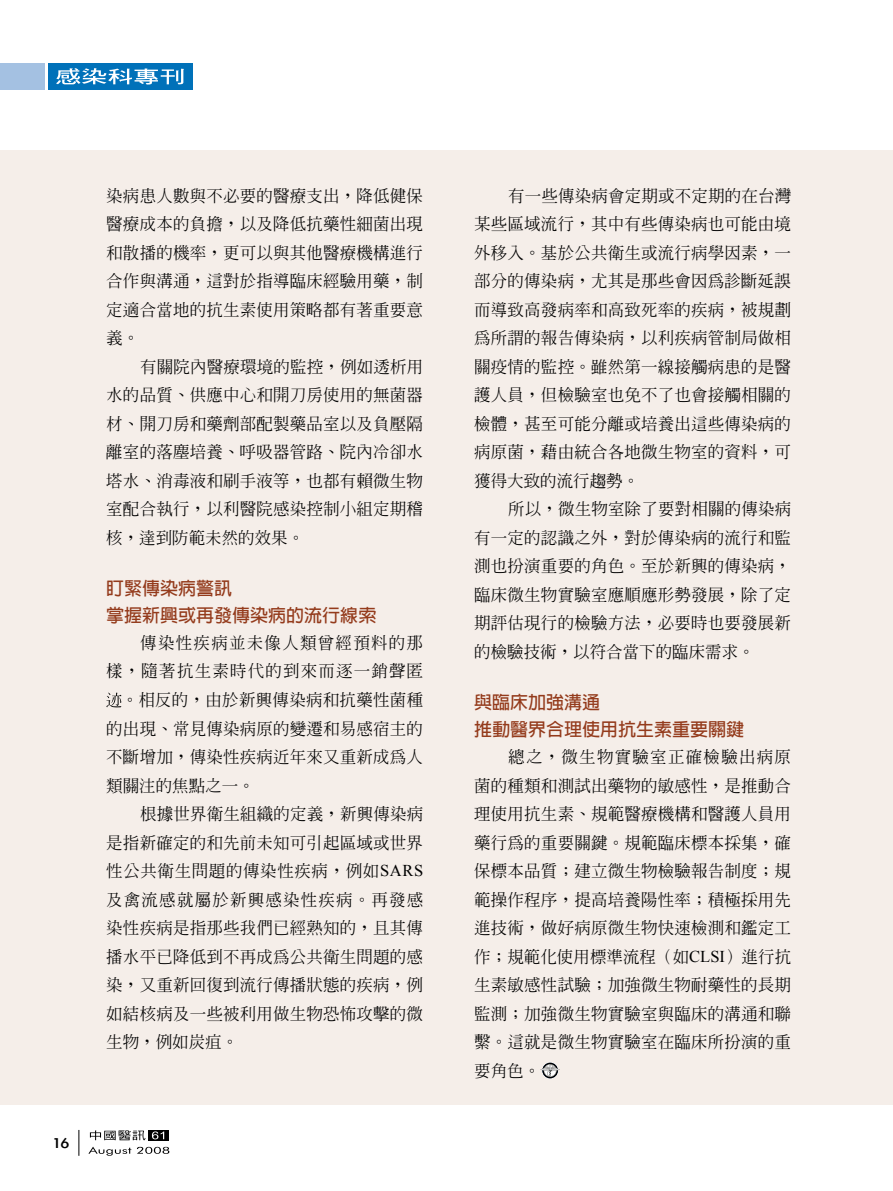
<style>
.page{position:relative;width:893px;height:1191px;background:#fff}
.page>*{position:absolute;margin:0;border:0;box-sizing:border-box;transform-origin:0 0}
.t1{font:700 18px/27px "Lin Gothic";color:#943b1c}
.t2{font:500 16.5px/28.5px "Inn Ming";letter-spacing:.01em;color:#000;text-align:justify}
.t3{font:500 16.5px "Inn Ming";letter-spacing:.07em;color:#000}
.t4{font:500 16.5px "Inn Ming";letter-spacing:.035em;color:#000}
.t5{font:500 16.5px "Inn Ming";letter-spacing:.075em;color:#000}
.t6{font:16.2px "Li Gothic Med";color:#000;scale:1.11 1}
.s1{font-family:"Times New Roman";font-weight:400}
</style>
<div class="page">
<div style="left:0;top:151px;width:893px;height:954px;background:#f5eee9"></div>
<svg style="left:106px;top:692px;width:15px;height:15px"></svg>
<svg style="left:542px;top:1062px;width:16px;height:16px"></svg>
<svg style="left:540px;top:1064px;width:20px;height:12px"></svg>
<svg style="left:149px;top:1130px;width:20px;height:10px"></svg>
<svg style="left:90px;top:1130px;width:56px;height:10px"></svg>
<svg style="left:152px;top:1131px;width:12px;height:8px"></svg>
<svg style="left:88px;top:1146px;width:43px;height:9px"></svg>
<svg style="left:137px;top:1146px;width:32px;height:7px"></svg>
<svg style="left:79px;top:1130px;width:1px;height:25px"></svg>
<div style="left:49px;top:64px;width:144px;height:26px;background:#0071b9"></div>
<div style="left:0;top:64px;width:44px;height:26px;background:#a4c1e2"></div>
<svg style="left:56px;top:68px;width:128px;height:17px"></svg>
<p class="t6" style="left:53px;top:1134px;width:16px">16</p>
<p class="t2" style="left:106px;top:181px;width:318px">染病患人數與不必要的醫療支出，降低健保醫療成本的負擔，以及降低抗藥性細菌出現和散播的機率，更可以與其他醫療機構進行合作與溝通，這對於指導臨床經驗用藥，制定適合當地的抗生素使用策略都有著重要意義。</p>
<p class="t2" style="left:106px;top:352px;width:318px;text-indent:34px">有關院內醫療環境的監控，例如透析用水的品質、供應中心和開刀房使用的無菌器材、開刀房和藥劑部配製藥品室以及負壓隔離室的落塵培養、呼吸器管路、院內冷卻水塔水、消毒液和刷手液等，也都有賴微生物室配合執行，以利醫院感染控制小組定期稽核，達到防範未然的效果。</p>
<p class="t1" style="left:106px;top:574px;width:271px">盯緊傳染病警訊<br>掌握新興或再發傳染病的流行線索</p>
<p class="t5" style="left:140px;top:634px;width:284px">傳染性疾病並未像人類曾經預料的那</p>
<p class="t3" style="left:106px;top:663px;width:318px">樣，隨著抗生素時代的到來而逐一銷聲匿</p>
<p class="t2" style="left:122px;top:685px;width:303px">。相反的，由於新興傳染病和抗藥性菌種</p>
<p class="t2" style="left:106px;top:714px;width:318px">的出現、常見傳染病原的變遷和易感宿主的</p>
<p class="t2" style="left:106px;top:742px;width:318px">不斷增加，傳染性疾病近年來又重新成為人</p>
<p class="t2" style="left:106px;top:771px;width:150px">類關注的焦點之一。</p>
<p class="t2" style="left:140px;top:799px;width:284px">根據世界衛生組織的定義，新興傳染病</p>
<p class="t2" style="left:106px;top:828px;width:318px">是指新確定的和先前未知可引起區域或世界</p>
<p class="t4" style="left:106px;top:862px;width:318px">性公共衛生問題的傳染性疾病，例如<span class="s1">SARS</span></p>
<p class="t3" style="left:106px;top:891px;width:318px">及禽流感就屬於新興感染性疾病。再發感</p>
<p class="t2" style="left:106px;top:913px;width:318px">染性疾病是指那些我們已經熟知的，且其傳</p>
<p class="t2" style="left:106px;top:942px;width:318px">播水平已降低到不再成為公共衛生問題的感</p>
<p class="t2" style="left:106px;top:970px;width:318px">染，又重新回復到流行傳播狀態的疾病，例</p>
<p class="t2" style="left:106px;top:999px;width:318px">如結核病及一些被利用做生物恐怖攻擊的微</p>
<p class="t2" style="left:106px;top:1027px;width:133px">生物，例如炭疽。</p>
<p class="t2" style="left:474px;top:181px;width:318px;text-indent:34px">有一些傳染病會定期或不定期的在台灣某些區域流行，其中有些傳染病也可能由境外移入。基於公共衛生或流行病學因素，一部分的傳染病，尤其是那些會因為診斷延誤而導致高發病率和高致死率的疾病，被規劃為所謂的報告傳染病，以利疾病管制局做相關疫情的監控。雖然第一線接觸病患的是醫護人員，但檢驗室也免不了也會接觸相關的檢體，甚至可能分離或培養出這些傳染病的病原菌，藉由統合各地微生物室的資料，可獲得大致的流行趨勢。</p>
<p class="t2" style="left:474px;top:494px;width:318px;text-indent:34px">所以，微生物室除了要對相關的傳染病有一定的認識之外，對於傳染病的流行和監測也扮演重要的角色。至於新興的傳染病，臨床微生物實驗室應順應形勢發展，除了定期評估現行的檢驗方法，必要時也要發展新的檢驗技術，以符合當下的臨床需求。</p>
<p class="t1" style="left:474px;top:688px;width:271px">與臨床加強溝通<br>推動醫界合理使用抗生素重要關鍵</p>
<p class="t2" style="left:474px;top:742px;width:318px;text-indent:34px">總之，微生物實驗室正確檢驗出病原菌的種類和測試出藥物的敏感性，是推動合理使用抗生素、規範醫療機構和醫護人員用藥行為的重要關鍵。規範臨床標本採集，確保標本品質；建立微生物檢驗報告制度；規範操作程序，提高培養陽性率；積極採用先進技術，做好病原微生物快速檢測和鑑定工作；規範化使用標準流程（如<span class="s1">CLSI</span>）進行抗生素敏感性試驗；加強微生物耐藥性的長期監測；加強微生物實驗室與臨床的溝通和聯繫。這就是微生物實驗室在臨床所扮演的重要角色。</p>
</div>
